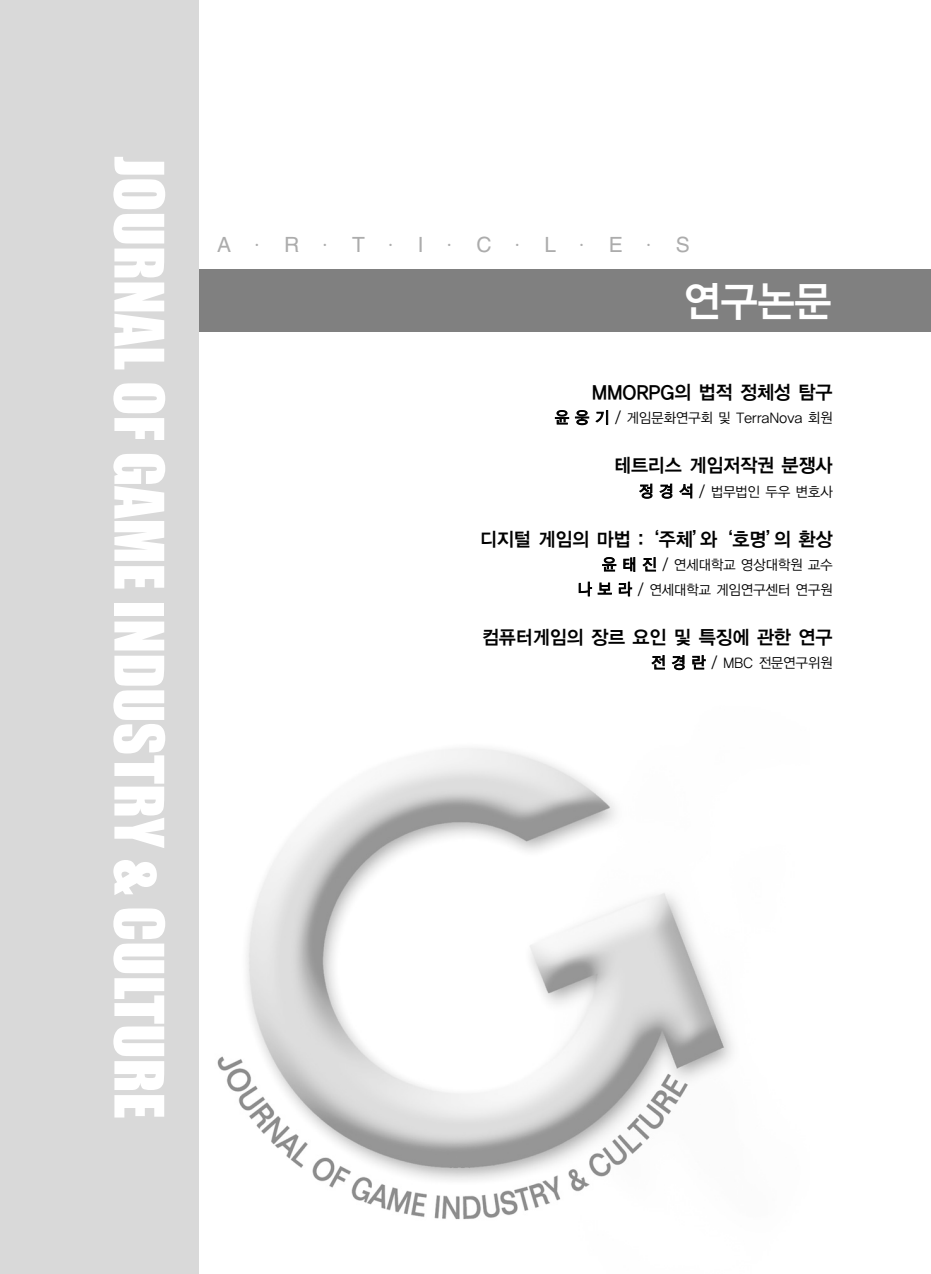
<style>
.page{position:relative;width:931px;height:1274px;background:#fff}
.page>*{position:absolute;margin:0;border:0;box-sizing:border-box;transform-origin:0 0}
.t1{font:63px "Impact";color:#fff}
.t2{font:42px "YGO14";color:#fff;scale:.96 1}
.t3{font:21px "Helvetica";color:#acacac}
.t4{font:19.25px "YGO14";letter-spacing:-.085em;color:#000;scale:.96 1}
.t5{font:14px/24.5px "YGO12";letter-spacing:-.085em;color:#000;text-align:right;scale:.96 1}
.s1{font-family:"HY Wul Nun";font-weight:300}
.s2{font-size:15.75px}
</style>
<div class="page">
<img style="left:198px;top:671px;width:535px;height:603px">
<div style="left:194px;top:269px;width:737px;height:62px;background:#808080"></div>
<div style="left:0;top:0;width:198px;height:1274px;background:#d9d9d9"></div>
<h1 class="t1" style="left:178px;top:156px;width:964px;rotate:90deg">JOURNAL OF GAME INDUSTRY &amp; CULTURE</h1>
<h3 class="t3" style="left:217px;top:237px;width:474px">A<span class="s1">·</span>R<span class="s1">·</span>T<span class="s1">·</span>I<span class="s1">·</span>C<span class="s1">·</span>L<span class="s1">·</span>E<span class="s1">·</span>S</h3>
<h2 class="t2" style="left:682px;top:283px;width:159px">연구논문</h2>
<h3 class="t4" style="left:591px;top:383px;width:254px">MMORPG의 법적 정체성 탐구</h3>
<p class="t5" style="left:554px;top:407px;width:292px"><span class="s2">윤 웅 기 /</span> 게임문화연구회 및 TerraNova 회원</p>
<h3 class="t4" style="left:613px;top:457px;width:230px">테트리스 게임저작권 분쟁사</h3>
<p class="t5" style="left:639px;top:480px;width:204px"><span class="s2">정 경 석 /</span> 법무법인 두우 변호사</p>
<h3 class="t4" style="left:479px;top:530px;width:370px">디지털 게임의 마법 : ‘주체’와‘호명’의 환상</h3>
<p class="t5" style="left:577px;top:554px;width:268px"><span class="s2">윤 태 진 /</span> 연세대학교 영상대학원 교수<br><span class="s2">나 보 라 /</span> 연세대학교 게임연구센터 연구원</p>
<h3 class="t4" style="left:481px;top:628px;width:368px">컴퓨터게임의 장르 요인 및 특징에 관한 연구</h3>
<p class="t5" style="left:651px;top:652px;width:191px"><span class="s2">전 경 란 /</span> MBC 전문연구위원</p>
</div>
